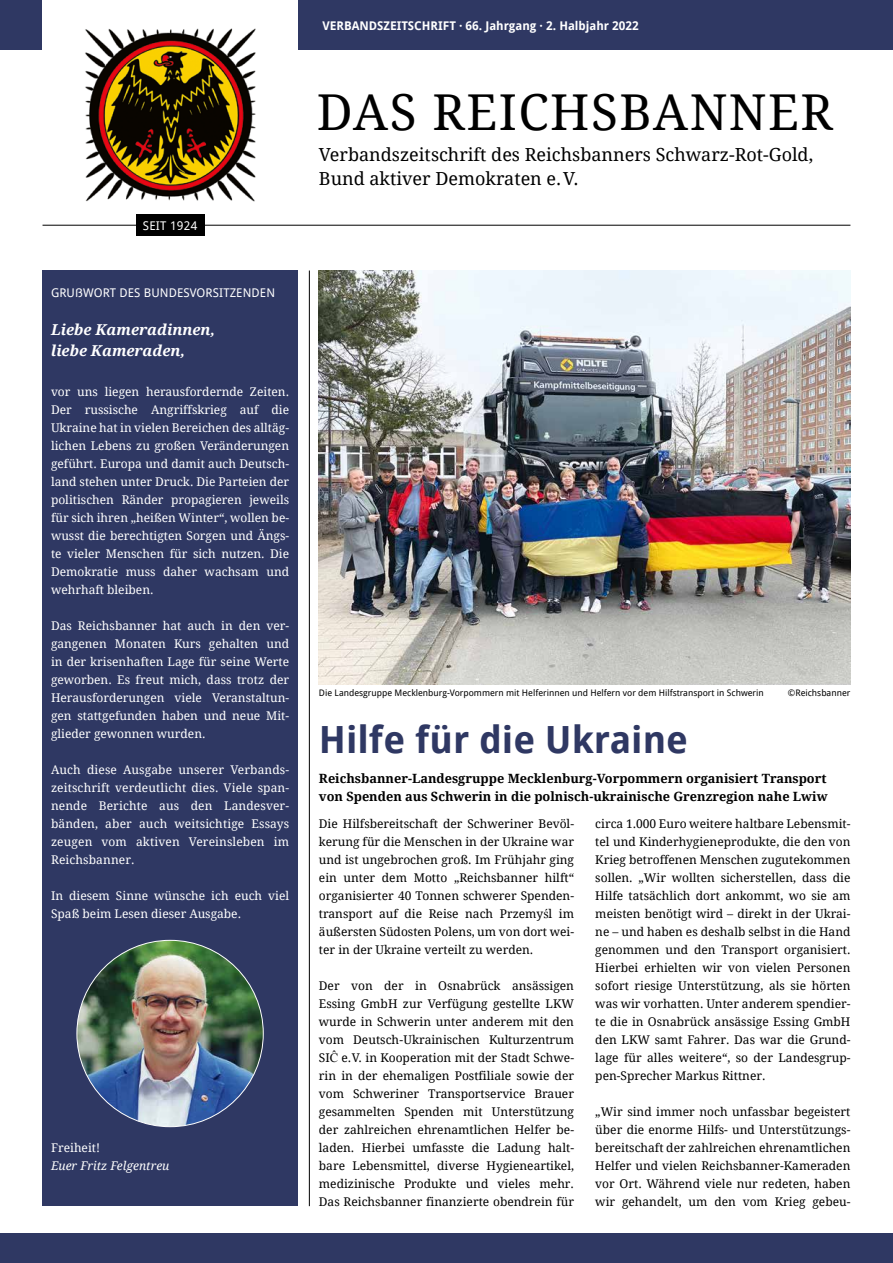
<style>
.page{position:relative;width:893px;height:1263px;background:#fff}
.page>*{position:absolute;margin:0;border:0;box-sizing:border-box;transform-origin:0 0}
.t1{font:49.5px "Droid Serif";letter-spacing:.03em;color:#000}
.t2{font:700 37.5px "Droid Sans";color:#2f3863}
.t3{font:18px/24px "Droid Serif";color:#000}
.t4{font:italic 700 15px/21px "Droid Serif";color:#fff}
.t5{font:700 12.75px/18px "Droid Serif";color:#000}
.t6{font:12px/18px "Droid Serif";color:#000;text-align:justify}
.t7{font:12px/18px "Droid Serif";color:#fff;text-align:justify}
.t8{font:700 12px "Droid Sans";color:#fff}
.t9{font:12px "Droid Sans";letter-spacing:.01em;color:#fff}
.t10{font:italic 12px "Droid Serif";color:#fff}
.t11{font:9px "Droid Sans";color:#000}
.s1{font-family:"Helvetica LT Std"}
.s2{font-family:"Times New Roman";font-size:13.5px}
.s3{font-family:"Times New Roman";font-size:12.75px}
</style>
<div class="page">
<div style="left:0;top:1233px;width:893px;height:30px;background:#2f3863"></div>
<div style="left:0;top:0;width:893px;height:50px;background:#2f3863"></div>
<hr style="left:309px;top:270px;width:1px;height:936px;background:#000">
<div style="left:43px;top:270px;width:255px;height:936px;background:#2f3863"></div>
<div style="left:43px;top:0;width:255px;height:231px;background:#fff"></div>
<img style="left:85px;top:28px;width:171px;height:174px">
<hr style="left:43px;top:225px;width:807px;height:1px;background:#000">
<div style="left:136px;top:215px;width:68px;height:21px;background:#000"></div>
<img style="left:319px;top:270px;width:531px;height:414px">
<img style="left:77px;top:940px;width:186px;height:187px;border-radius:93px">
<p class="t9" style="left:143px;top:219px;width:56px">SEIT 1924</p>
<p class="t9" style="left:51px;top:286px;width:226px">GRU<span class="s1">ß</span>WORT DES BUNDESVORSITZENDEN</p>
<p class="t4" style="left:51px;top:319px;width:165px">Liebe Kameradinnen, liebe Kameraden,</p>
<p class="t7" style="left:51px;top:383px;width:240px">vor uns liegen herausfordernde Zeiten.<br>Der russische Angriffskrieg auf die Ukraine hat in vielen Bereichen des alltäg&shy;lichen Lebens zu großen Veränderungen geführt. Europa und damit auch Deutsch&shy;land stehen unter Druck. Die Parteien der politischen Ränder propagieren jeweils für sich ihren „heißen Winter“, wollen be&shy;wusst die berechtigten Sorgen und Ängs&shy;te vieler Menschen für sich nutzen. Die Demokratie muss daher wachsam und wehrhaft bleiben.</p>
<p class="t7" style="left:51px;top:617px;width:240px">Das Reichsbanner hat auch in den ver&shy;gangenen Monaten Kurs gehalten und in der krisenhaften Lage für seine Werte geworben. Es freut mich, dass trotz der Herausforderungen viele Veranstaltun&shy;gen stattgefunden haben und neue Mit&shy;glieder gewonnen wurden.</p>
<p class="t7" style="left:51px;top:761px;width:240px">Auch diese Ausgabe unserer Verbands&shy;zeitschrift verdeutlicht dies. Viele span&shy;nende Berichte aus den Landesver&shy;bänden, aber auch weitsichtige Essays zeugen vom aktiven Vereinsleben im Reichsbanner.</p>
<p class="t7" style="left:51px;top:887px;width:240px">In diesem Sinne wünsche ich euch viel<br>Spaß beim Lesen dieser Ausgabe.</p>
<p class="t7" style="left:51px;top:1139px;width:51px">Freiheit!</p>
<p class="t10" style="left:51px;top:1159px;width:120px">Euer Fritz Felgentreu</p>
<p class="t8" style="left:322px;top:19px;width:318px">VERBANDSZEITSCHRIFT · 66. Jahrgang · 2. Halbjahr 2022</p>
<h1 class="t1" style="left:317px;top:84px;width:518px">DAS REICHSBANNER</h1>
<h3 class="t3" style="left:319px;top:143px;width:496px">Verbandszeitschrift des Reichsbanners Schwarz-Rot-Gold,<br>Bund aktiver Demokraten e.V.</h3>
<p class="t11" style="left:319px;top:687px;width:446px">Die Landesgruppe Mecklenburg-Vorpommern mit Helferinnen und Helfern vor dem Hilfstransport in Schwerin</p>
<p class="t11" style="left:788px;top:687px;width:64px">©Reichsbanner</p>
<h2 class="t2" style="left:319px;top:718px;width:371px">Hilfe für die Ukraine</h2>
<p class="t5" style="left:319px;top:770px;width:510px">Reichsbanner-Landesgruppe Mecklenburg-Vorpommern organisiert Transport von Spenden aus Schwerin in die polnisch-ukrainische Grenzregion nahe Lwiw</p>
<p class="t6" style="left:319px;top:815px;width:257px">Die Hilfsbereitschaft der Schweriner Bevöl&shy;kerung für die Menschen in der Ukraine war und ist ungebrochen groß. Im Frühjahr ging ein unter dem Motto „Reichsbanner hilft“ organisierter 40 Tonnen schwerer Spenden&shy;transport auf die Reise nach Przemy<span class="s2">ś</span>l im äußersten Südosten Polens, um von dort wei&shy;ter in der Ukraine verteilt zu werden.</p>
<p class="t6" style="left:319px;top:977px;width:257px">Der von der in Osnabrück ansässigen Essing GmbH zur Verfügung gestellte LKW wurde in Schwerin unter anderem mit den vom Deutsch-Ukrainischen Kulturzentrum SI<span class="s3">Ĉ</span> e.V. in Kooperation mit der Stadt Schwe&shy;rin in der ehemaligen Postfiliale sowie der vom Schweriner Transportservice Brauer gesammelten Spenden mit Unterstützung der zahlreichen ehrenamtlichen Helfer be&shy;laden. Hierbei umfasste die Ladung halt&shy;bare Lebensmittel, diverse Hygieneartikel, medizinische Produkte und vieles mehr.<br>Das Reichsbanner finanzierte obendrein für</p>
<p class="t6" style="left:595px;top:815px;width:257px">circa 1.000 Euro weitere haltbare Lebensmit&shy;tel und Kinderhygieneprodukte, die den von Krieg betroffenen Menschen zugutekommen sollen. „Wir wollten sicherstellen, dass die Hilfe tatsächlich dort ankommt, wo sie am meisten benötigt wird – direkt in der Ukrai&shy;ne – und haben es deshalb selbst in die Hand genommen und den Transport organisiert.<br>Hierbei erhielten wir von vielen Personen sofort riesige Unterstützung, als sie hörten was wir vorhatten. Unter anderem spendier&shy;te die in Osnabrück ansässige Essing GmbH den LKW samt Fahrer. Das war die Grund&shy;lage für alles weitere“, so der Landesgrup&shy;pen-Sprecher Markus Rittner.</p>
<p class="t6" style="left:595px;top:1103px;width:257px">„Wir sind immer noch unfassbar begeistert über die enorme Hilfs- und Unterstützungs&shy;bereitschaft der zahlreichen ehrenamtlichen Helfer und vielen Reichsbanner-Kameraden vor Ort. Während viele nur redeten, haben wir gehandelt, um den vom Krieg gebeu-</p>
</div>
